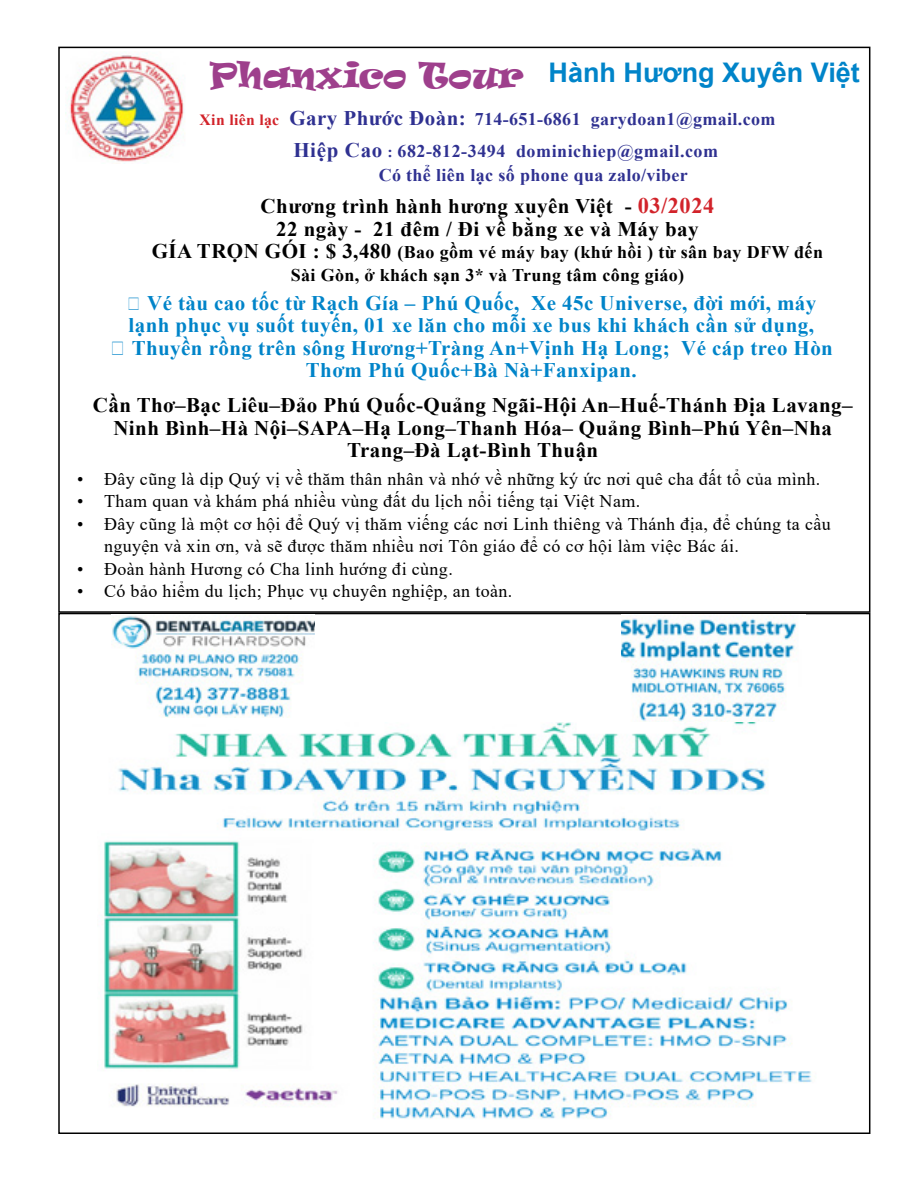
<style>
.page{position:relative;width:918px;height:1188px;background:#fff}
.page>*{position:absolute;margin:0;border:0;box-sizing:border-box;transform-origin:0 0}
.t1{font:33px "Ravie";color:#9e3f8c}
.t2{font:700 27px "Arial";color:#0084c9}
.t3{font:700 20.85px/22.5px "Times New Roman";letter-spacing:.02em;color:#000;text-align:center}
.t4{font:700 20.85px "Times New Roman";letter-spacing:.02em;color:#0084c9}
.t5{font:17.85px/22.5px "Times New Roman";letter-spacing:.02em;color:#000}
.t6{font:700 17.85px/31.5px "Times New Roman";letter-spacing:.02em;color:#2f3191}
.t7{font:700 17.85px/22.5px "Times New Roman";letter-spacing:.02em;color:#000;text-align:center}
.s1{font-size:15.6px;color:#d2232a}
.s2{font-size:20.85px}
.s3{font-size:15.6px}
.s4{font-size:22.35px;color:#d2232a}
</style>
<div class="page">
<img style="left:68px;top:53px;width:116px;height:111px">
<img style="left:111px;top:615px;width:203px;height:103px">
<img style="left:621px;top:614px;width:176px;height:109px">
<img style="left:104px;top:723px;width:708px;height:396px">
<h1 class="t1" style="left:210px;top:52px;width:315px">Phanxico Tour</h1>
<h2 class="t2" style="left:549px;top:53px;width:313px">Hành Hương Xuyên Việt</h2>
<p class="t6" style="left:293px;top:103px;width:484px;text-indent:-94px"><span class="s1">Xin liên lạc</span> <span class="s2">Gary Phước Đoàn:</span> 714-651-6861 garydoan1@gmail.com<br><span class="s2">Hiệp Cao</span> <span class="s3">:</span> 682-812-3494 dominichiep@gmail.com</p>
<p class="t6" style="left:379px;top:159px;width:311px">Có thể liên lạc số phone qua zalo/viber</p>
<p class="t3" style="left:261px;top:194px;width:455px">Chương trình hành hương xuyên Việt - <span class="s4">03/2024<br></span>22 ngày - 21 đêm / Đi về bằng xe và Máy bay</p>
<p class="t7" style="left:152px;top:241px;width:673px"><span class="s2">GÍA TRỌN GÓI : $ 3,480</span> (Bao gồm vé máy bay (khứ hồi ) từ sân bay DFW đến<br>Sài Gòn, ở khách sạn 3* và Trung tâm công giáo)</p>
<p class="t4" style="left:147px;top:288px;width:671px">Vé tàu cao tốc từ Rạch Gía – Phú Quốc, Xe 45c Universe, đời mới, máy</p>
<p class="t4" style="left:129px;top:310px;width:687px">lạnh phục vụ suốt tuyến, 01 xe lăn cho mỗi xe bus khi khách cần sử dụng,</p>
<p class="t4" style="left:132px;top:333px;width:703px">Thuyền rồng trên sông Hương+Tràng An+Vịnh Hạ Long; Vé cáp treo Hòn</p>
<p class="t4" style="left:306px;top:355px;width:332px">Thơm Phú Quốc+Bà Nà+Fanxipan.</p>
<p class="t3" style="left:93px;top:393px;width:761px">Cần Thơ–Bạc Liêu–Đảo Phú Quốc-Quảng Ngãi-Hội An–Huế-Thánh Địa Lavang–<br>Ninh Bình–Hà Nội–SAPA–Hạ Long–Thanh Hóa– Quảng Bình–Phú Yên–Nha<br>Trang–Đà Lạt-Bình Thuận</p>
<p class="t5" style="left:77px;top:467px;width:745px">• Đây cũng là dịp Quý vị về thăm thân nhân và nhớ về những ký ức nơi quê cha đất tổ của mình.</p>
<p class="t5" style="left:77px;top:490px;width:565px">• Tham quan và khám phá nhiều vùng đất du lịch nổi tiếng tại Việt Nam.</p>
<p class="t5" style="left:104px;top:512px;width:728px;text-indent:-27px">• Đây cũng là một cơ hội để Quý vị thăm viếng các nơi Linh thiêng và Thánh địa, để chúng ta cầu nguyện và xin ơn, và sẽ được thăm nhiều nơi Tôn giáo để có cơ hội làm việc Bác ái.</p>
<p class="t5" style="left:77px;top:557px;width:377px">• Đoàn hành Hương có Cha linh hướng đi cùng.</p>
<p class="t5" style="left:77px;top:580px;width:437px">• Có bảo hiểm du lịch; Phục vụ chuyên nghiệp, an toàn.</p>
</div>
